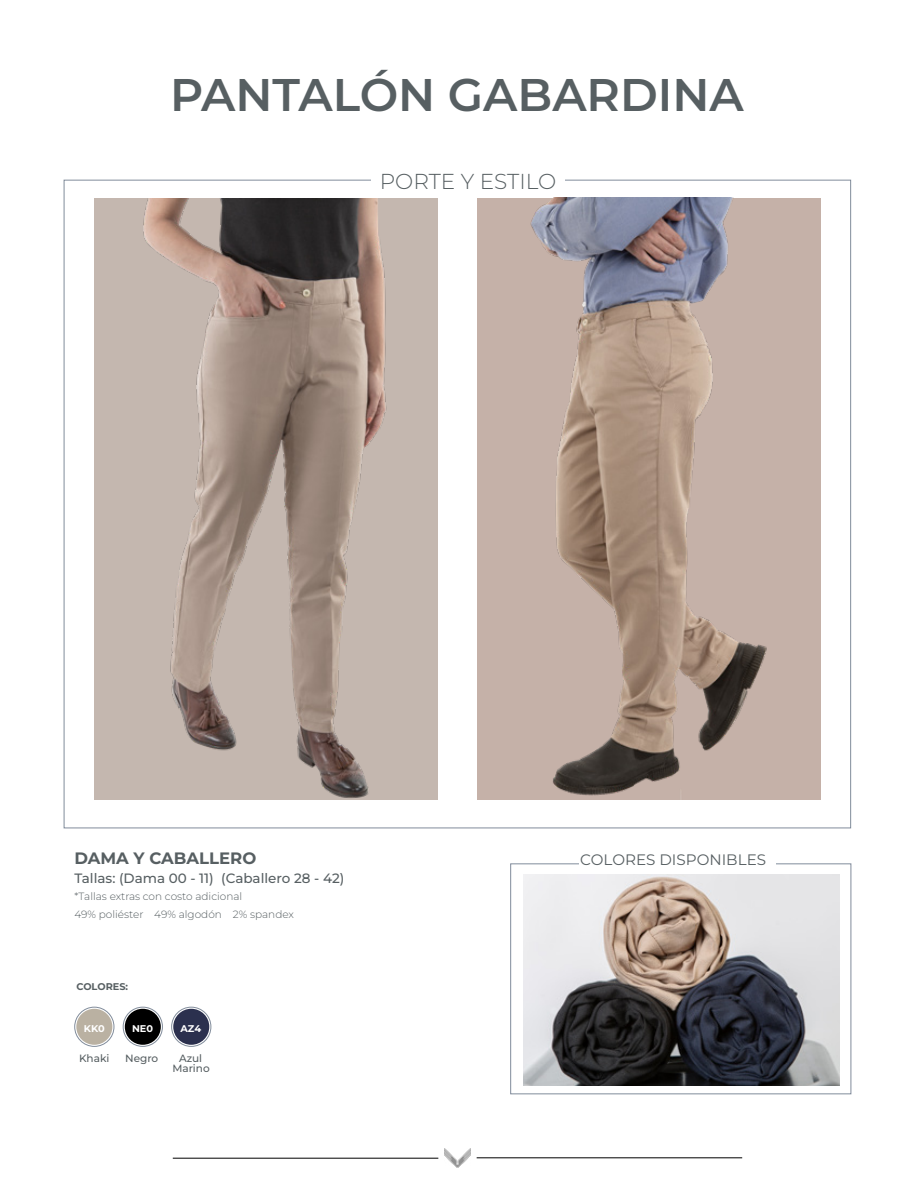
<style>
.page{position:relative;width:915px;height:1191px;background:#fff}
.page>*{position:absolute;margin:0;border:0;box-sizing:border-box;transform-origin:0 0}
.t1{font:600 45.75px "Montserrat";color:#575f62}
.t2{font:300 21.6px "Montserrat";color:#575f62}
.t3{font:700 16.5px "Montserrat";color:#575f62}
.t4{font:15.15px "Montserrat";color:#575f62}
.t5{font:500 13.5px "Montserrat";color:#575f62}
.t6{font:300 10.5px/18px "Montserrat";color:#575f62}
.t7{font:500 10.5px/9.9px "Montserrat";color:#575f62;text-align:center}
.t8{font:700 9.75px "Montserrat";letter-spacing:-.005em;color:#fff}
.t9{font:700 9.75px "Montserrat";color:#575f62}
</style>
<div class="page">
<img style="left:445px;top:1148px;width:25px;height:19px">
<hr style="left:173px;top:1157px;width:265px;height:1px;background:#000">
<hr style="left:476px;top:1157px;width:266px;height:1px;background:#000">
<div style="left:477px;top:198px;width:343px;height:601px;background:#c5b1a8"></div>
<div style="left:94px;top:198px;width:343px;height:601px;background:#c4b7af"></div>
<img style="left:143px;top:198px;width:244px;height:600px">
<img style="left:530px;top:198px;width:237px;height:598px">
<img style="left:523px;top:875px;width:315px;height:210px">
<div style="left:510px;top:863px;width:341px;height:231px;border:1px solid #818c9b"></div>
<div style="left:579px;top:850px;width:196px;height:21px;background:#fff"></div>
<div style="left:125px;top:1008px;width:36px;height:36px;background:#000;border-radius:50%"></div>
<div style="left:173px;top:1008px;width:36px;height:36px;background:#2b304e;border-radius:50%"></div>
<div style="left:123px;top:1006px;width:40px;height:40px;border:1px solid #818c9b;border-radius:50%"></div>
<div style="left:171px;top:1006px;width:40px;height:40px;border:1px solid #818c9b;border-radius:50%"></div>
<div style="left:76px;top:1008px;width:36px;height:36px;background:#bab1a2;border-radius:50%"></div>
<div style="left:74px;top:1006px;width:40px;height:40px;border:1px solid #818c9b;border-radius:50%"></div>
<h1 class="t1" style="left:170px;top:64px;width:575px">PANTALÓN GABARDINA</h1>
<h2 class="t2" style="left:379px;top:167px;width:178px">PORTE Y ESTILO</h2>
<h3 class="t3" style="left:74px;top:847px;width:183px">DAMA Y CABALLERO</h3>
<p class="t6" style="left:74px;top:887px;width:221px">*Tallas extras con costo adicional<br>49% poliéster 49% algodón 2% spandex</p>
<p class="t5" style="left:74px;top:869px;width:271px">Tallas: (Dama 00 - 11) (Caballero 28 - 42)</p>
<p class="t9" style="left:76px;top:980px;width:53px">COLORES:</p>
<p class="t8" style="left:84px;top:1021px;width:22px">KK0</p>
<p class="t8" style="left:132px;top:1021px;width:22px">NE0</p>
<p class="t8" style="left:180px;top:1021px;width:22px">AZ4</p>
<p class="t7" style="left:79px;top:1053px;width:32px">Khaki</p>
<p class="t7" style="left:125px;top:1053px;width:35px">Negro</p>
<p class="t7" style="left:172px;top:1053px;width:39px">Azul<br>Marino</p>
<h3 class="t4" style="left:580px;top:850px;width:187px">COLORES DISPONIBLES</h3>
</div>
